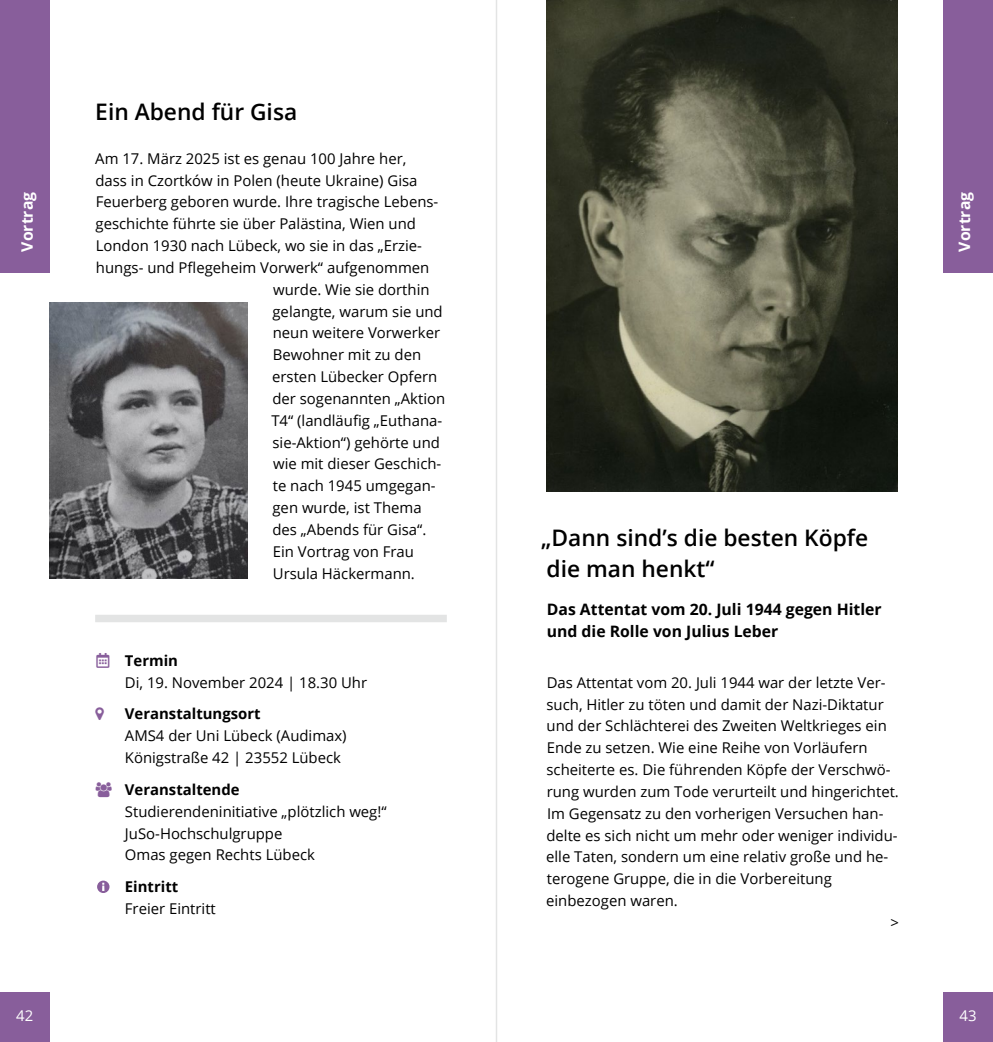
<style>
.page{position:relative;width:993px;height:1042px;background:#fff}
.page>*{position:absolute;margin:0;border:0;box-sizing:border-box;transform-origin:0 0}
.HL_Headline_3_-_14_6{font:600 22.75px/31px "Open Sans";color:#000}
.HL_Zwischenüberschri{font:700 15.75px/21.9px "Open Sans";color:#000}
.HL_Headline_4_-_10_5{font:700 15.75px "Open Sans";color:#fff}
.HL_Fließtext_8_5_4_4{font:14.88px/21.9px "Open Sans";color:#000}
.HL_Fließtext_8_5_4_4-2{font:14.88px "Open Sans";color:#fff}
.s1{color:#885e9b}
.s2{font-weight:700}
</style>
<div class="page">
<hr style="left:495px;top:0;width:2px;height:1042px;background:#e3e4e4">
<div style="left:0;top:992px;width:50px;height:50px;background:#885e9b"></div>
<div style="left:0;top:0;width:50px;height:273px;background:#885e9b"></div>
<div style="left:943px;top:0;width:49px;height:273px;background:#885e9b"></div>
<div style="left:943px;top:992px;width:49px;height:50px;background:#885e9b"></div>
<svg style="left:97px;top:880px;width:12px;height:13px"></svg>
<div style="left:95px;top:615px;width:351px;height:7px;background:#e3e4e4"></div>
<img style="left:546px;top:0;width:351px;height:491px">
<img style="left:50px;top:302px;width:197px;height:276px">
<p class="HL_Headline_4_-_10_5" style="left:16px;top:252px;width:61px;rotate:-90deg">Vortrag</p>
<p class="HL_Fließtext_8_5_4_4-2" style="left:16px;top:1005px;width:19px">42</p>
<p class="HL_Headline_3_-_14_6" style="left:95px;top:96px;width:203px">Ein Abend für Gisa</p>
<p class="HL_Fließtext_8_5_4_4" style="left:95px;top:147px;width:312px">Am 17. März 2025 ist es genau 100 Jahre her,</p>
<p class="HL_Fließtext_8_5_4_4" style="left:95px;top:169px;width:323px">dass in Czortków in Polen (heute Ukraine) Gisa</p>
<p class="HL_Fließtext_8_5_4_4" style="left:96px;top:191px;width:344px">Feuerberg geboren wurde. Ihre tragische Lebens-</p>
<p class="HL_Fließtext_8_5_4_4" style="left:95px;top:212px;width:322px">geschichte führte sie über Palästina, Wien und</p>
<p class="HL_Fließtext_8_5_4_4" style="left:96px;top:234px;width:327px">London 1930 nach Lübeck, wo sie in das „Erzie-</p>
<p class="HL_Fließtext_8_5_4_4" style="left:96px;top:256px;width:335px">hungs- und Pflegeheim Vorwerk“ aufgenommen</p>
<p class="HL_Fließtext_8_5_4_4" style="left:273px;top:278px;width:158px">wurde. Wie sie dorthin</p>
<p class="HL_Fließtext_8_5_4_4" style="left:272px;top:300px;width:172px">gelangte, warum sie und</p>
<p class="HL_Fließtext_8_5_4_4" style="left:273px;top:322px;width:169px">neun weitere Vorwerker</p>
<p class="HL_Fließtext_8_5_4_4" style="left:273px;top:343px;width:150px">Bewohner mit zu den</p>
<p class="HL_Fließtext_8_5_4_4" style="left:272px;top:365px;width:166px">ersten Lübecker Opfern</p>
<p class="HL_Fließtext_8_5_4_4" style="left:272px;top:387px;width:174px">der sogenannten „Aktion</p>
<p class="HL_Fließtext_8_5_4_4" style="left:271px;top:409px;width:172px">T4“ (landläufig „Euthana-</p>
<p class="HL_Fließtext_8_5_4_4" style="left:272px;top:431px;width:169px">sie-Aktion“) gehörte und</p>
<p class="HL_Fließtext_8_5_4_4" style="left:273px;top:453px;width:170px">wie mit dieser Geschich-</p>
<p class="HL_Fließtext_8_5_4_4" style="left:273px;top:474px;width:164px">te nach 1945 umgegan-</p>
<p class="HL_Fließtext_8_5_4_4" style="left:272px;top:496px;width:151px">gen wurde, ist Thema</p>
<p class="HL_Fließtext_8_5_4_4" style="left:272px;top:518px;width:155px">des „Abends für Gisa“.</p>
<p class="HL_Fließtext_8_5_4_4" style="left:273px;top:540px;width:144px">Ein Vortrag von Frau<br>Ursula Häckermann.</p>
<p class="HL_Fließtext_8_5_4_4" style="left:125px;top:649px;width:244px;text-indent:-28px"><span class="s1">●■●▼</span> <span class="s2">Termin<br></span>Di, 19. November 2024 | 18.30 Uhr</p>
<p class="HL_Fließtext_8_5_4_4" style="left:125px;top:703px;width:223px"><span class="s2">Veranstaltungsort<br></span>AMS4 der Uni Lübeck (Audimax)<br>Königstraße 42 | 23552 Lübeck</p>
<p class="HL_Fließtext_8_5_4_4" style="left:125px;top:778px;width:263px"><span class="s2">Veranstaltende<br></span>Studierendeninitiative „plötzlich weg!“<br>JuSo-Hochschulgruppe<br>Omas gegen Rechts Lübeck</p>
<p class="HL_Fließtext_8_5_4_4" style="left:125px;top:875px;width:92px"><span class="s2">Eintritt<br></span>Freier Eintritt</p>
<p class="HL_Headline_4_-_10_5" style="left:953px;top:252px;width:61px;rotate:-90deg">Vortrag</p>
<p class="HL_Headline_3_-_14_6" style="left:541px;top:522px;width:328px">„Dann sind’s die besten Köpfe die man henkt“</p>
<p class="HL_Zwischenüberschri" style="left:546px;top:598px;width:336px">Das Attentat vom 20. Juli 1944 gegen Hitler und die Rolle von Julius Leber</p>
<p class="HL_Fließtext_8_5_4_4" style="left:546px;top:671px;width:354px">Das Attentat vom 20. Juli 1944 war der letzte Ver&shy;such, Hitler zu töten und damit der Nazi-Diktatur und der Schlächterei des Zweiten Weltkrieges ein Ende zu setzen. Wie eine Reihe von Vorläufern scheiterte es. Die führenden Köpfe der Verschwö&shy;rung wurden zum Tode verurteilt und hingerichtet.<br>Im Gegensatz zu den vorherigen Versuchen han&shy;delte es sich nicht um mehr oder weniger individu&shy;elle Taten, sondern um eine relativ große und he&shy;terogene Gruppe, die in die Vorbereitung einbezogen waren.</p>
<p class="HL_Fließtext_8_5_4_4" style="left:890px;top:911px;width:10px">&gt;</p>
<p class="HL_Fließtext_8_5_4_4-2" style="left:959px;top:1005px;width:19px">43</p>
</div>
